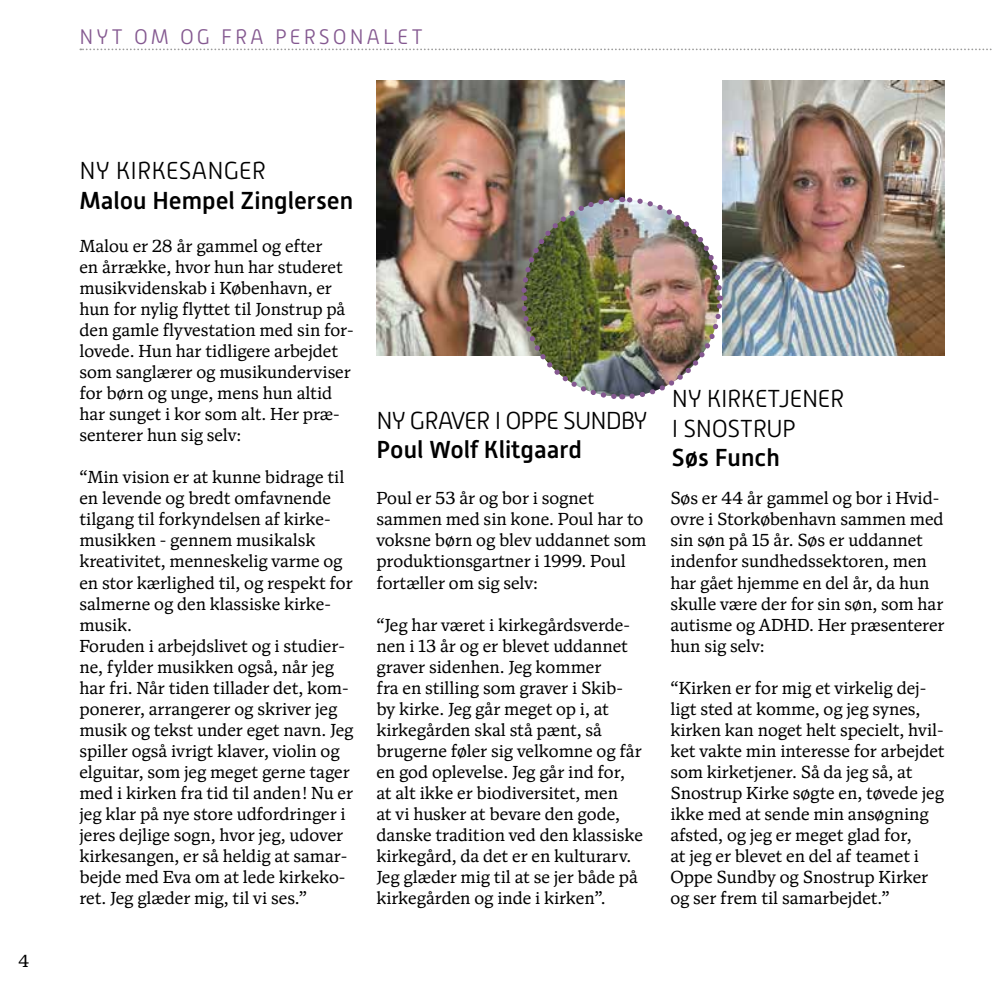
<style>
.page{position:relative;width:993px;height:993px;background:#fff}
.page>*{position:absolute;margin:0;border:0;box-sizing:border-box;transform-origin:0 0}
.t1{font:500 24.5px "Alwyn New";color:#000}
.t2{font:300 24.5px/29.4px "Alwyn New";letter-spacing:-.02em;color:#000}
.t3{font:300 24.5px "Alwyn New";letter-spacing:-.04em;color:#000}
.t4{font:300 24.5px "Alwyn New";color:#000}
.t5{font:300 21px "Alwyn New";letter-spacing:.14em;color:#845890}
.t6{font:17.5px/21px "Antonia Variable";color:#000}
</style>
<div class="page">
<svg style="left:80px;top:48px;width:912px;height:2px"></svg>
<img style="left:722px;top:81px;width:221px;height:274px">
<img style="left:376px;top:81px;width:248px;height:274px">
<img style="left:518px;top:194px;width:206px;height:206px">
<p class="t6" style="left:19px;top:950px;width:12px">4</p>
<p class="t5" style="left:79px;top:25px;width:345px">NYT OM OG FRA PERSONALET</p>
<h1 class="t4" style="left:79px;top:157px;width:188px">NY KIRKESANGER</h1>
<h1 class="t1" style="left:79px;top:186px;width:275px">Malou Hempel Zinglersen</h1>
<p class="t6" style="left:79px;top:236px;width:276px">Malou er 28 år gammel og efter<br>en årrække, hvor hun har studeret musikvidenskab i København, er hun for nylig flyttet til Jonstrup på den gamle flyvestation med sin for&shy;lovede. Hun har tidligere arbejdet som sanglærer og musikunderviser for børn og unge, mens hun altid har sunget i kor som alt. Her præ&shy;senterer hun sig selv:</p>
<p class="t6" style="left:79px;top:467px;width:275px">“Min vision er at kunne bidrage til en levende og bredt omfavnende tilgang til forkyndelsen af kirke&shy;musikken - gennem musikalsk kreativitet, menneskelig varme og en stor kærlighed til, og respekt for salmerne og den klassiske kirke&shy;musik.<br>Foruden i arbejdslivet og i studier&shy;ne, fylder musikken også, når jeg har fri. Når tiden tillader det, kom&shy;ponerer, arrangerer og skriver jeg musik og tekst under eget navn. Jeg spiller også ivrigt klaver, violin og elguitar, som jeg meget gerne tager med i kirken fra tid til anden! Nu er jeg klar på nye store udfordringer i jeres dejlige sogn, hvor jeg, udover kirkesangen, er så heldig at samar&shy;bejde med Eva om at lede kirkeko&shy;ret. Jeg glæder mig, til vi ses.”</p>
<h1 class="t3" style="left:376px;top:406px;width:272px">NY GRAVER I OPPE SUNDBY</h1>
<h1 class="t1" style="left:376px;top:435px;width:207px">Poul Wolf Klitgaard</h1>
<p class="t6" style="left:376px;top:488px;width:271px">Poul er 53 år og bor i sognet sammen med sin kone. Poul har to voksne børn og blev uddannet som produktionsgartner i 1999. Poul fortæller om sig selv:</p>
<p class="t6" style="left:376px;top:614px;width:268px">“Jeg har været i kirkegårdsverde&shy;nen i 13 år og er blevet uddannet graver sidenhen. Jeg kommer<br>fra en stilling som graver i Skib&shy;by kirke. Jeg går meget op i, at kirkegården skal stå pænt, så brugerne føler sig velkomne og får en god oplevelse. Jeg går ind for, at alt ikke er biodiversitet, men<br>at vi husker at bevare den gode, danske tradition ved den klassiske kirkegård, da det er en kulturarv.<br>Jeg glæder mig til at se jer både på kirkegården og inde i kirken”.</p>
<h1 class="t2" style="left:671px;top:384px;width:174px">NY KIRKETJENER<br>I SNOSTRUP</h1>
<h1 class="t1" style="left:671px;top:443px;width:109px">Søs Funch</h1>
<p class="t6" style="left:670px;top:488px;width:276px">Søs er 44 år gammel og bor i Hvid&shy;ovre i Storkøbenhavn sammen med sin søn på 15 år. Søs er uddannet indenfor sundhedssektoren, men har gået hjemme en del år, da hun skulle være der for sin søn, som har autisme og ADHD. Her præsenterer hun sig selv:</p>
<p class="t6" style="left:670px;top:677px;width:276px">“Kirken er for mig et virkelig dej&shy;ligt sted at komme, og jeg synes, kirken kan noget helt specielt, hvil&shy;ket vakte min interesse for arbejdet som kirketjener. Så da jeg så, at<br>Snostrup Kirke søgte en, tøvede jeg ikke med at sende min ansøgning afsted, og jeg er meget glad for,<br>at jeg er blevet en del af teamet i<br>Oppe Sundby og Snostrup Kirker og ser frem til samarbejdet.”</p>
</div>
